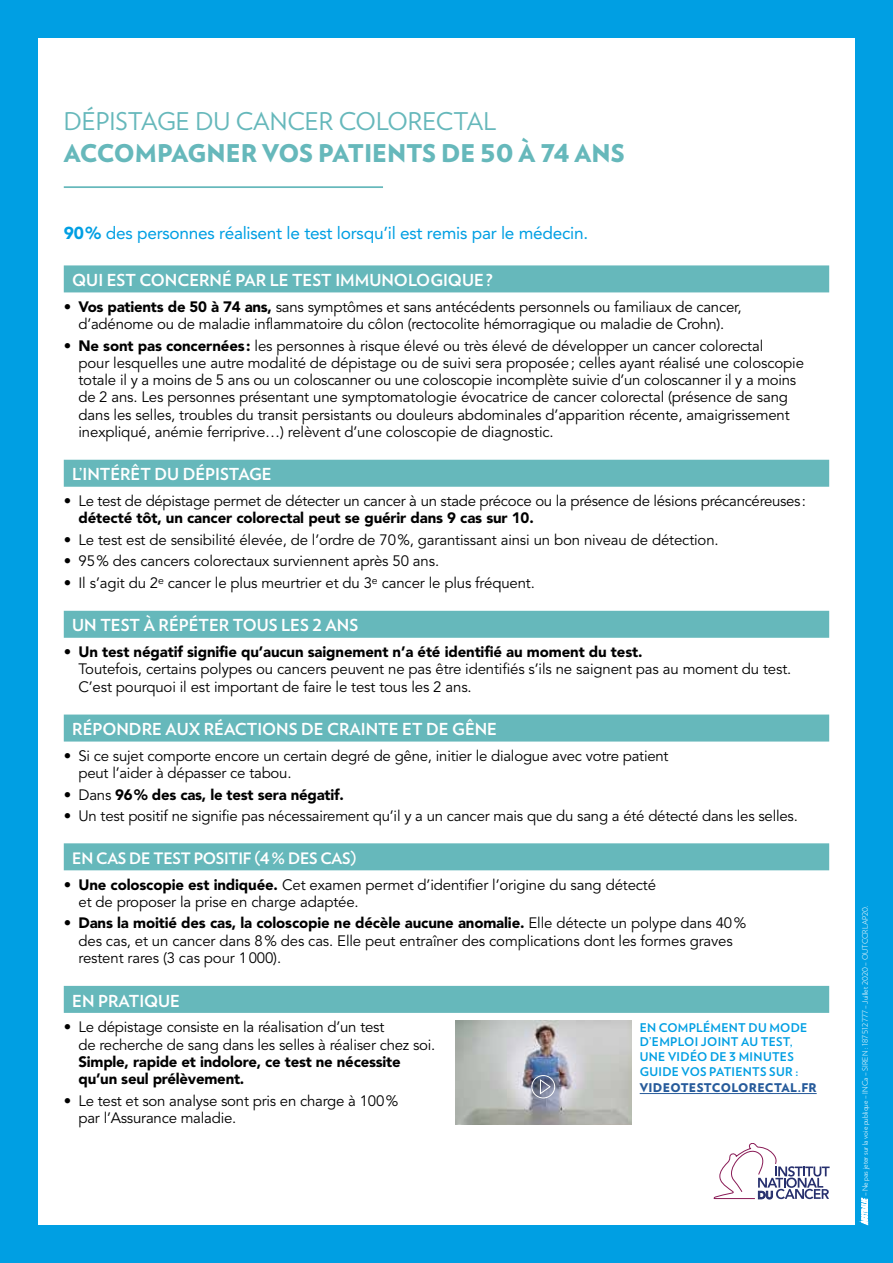
<style>
.page{position:relative;width:893px;height:1263px;background:#009fe3}
.page>*{position:absolute;margin:0;border:0;box-sizing:border-box;transform-origin:0 0}
.t1{font:900 24.45px "Verlag";color:#66b8bb}
.t2{font:24.45px "Verlag";color:#66b8bb}
.t3{font:17.25px "Avenir LT Std";letter-spacing:-.015em;color:#009fe3}
.t4{font:700 16.5px "Verlag";color:#fff}
.t5{font:700 15.75px "Verlag";letter-spacing:-.015em;color:#fff}
.t6{font:15px/17.2px "Avenir LT Std";letter-spacing:-.01em;color:#000}
.t7{font:900 15px/17.2px "Avenir LT Std";letter-spacing:-.015em;color:#000}
.t8{font:700 12px/14.5px "Verlag";letter-spacing:.025em;color:#009fe3}
.t9{font:900 12px "Verlag";letter-spacing:.025em;color:#275b9b}
.t10{font:300 7.5px "Verlag";color:#fff}
.s1{font-weight:900}
.s2{font-weight:800}
.s3{font-weight:400}
</style>
<div class="page">
<div style="left:38px;top:38px;width:817px;height:1187px;background:#fff"></div>
<hr style="left:64px;top:186px;width:319px;height:2px;background:#66b8bb">
<svg style="left:714px;top:1143px;width:116px;height:56px"></svg>
<div style="left:64px;top:265px;width:765px;height:27px;background:#66b8bb"></div>
<div style="left:64px;top:460px;width:765px;height:27px;background:#66b8bb"></div>
<div style="left:64px;top:611px;width:765px;height:27px;background:#66b8bb"></div>
<div style="left:64px;top:714px;width:765px;height:27px;background:#66b8bb"></div>
<div style="left:64px;top:843px;width:765px;height:27px;background:#66b8bb"></div>
<div style="left:64px;top:986px;width:765px;height:27px;background:#66b8bb"></div>
<hr style="left:640px;top:1093px;width:177px;height:1px;background:#275b9b">
<img style="left:455px;top:1020px;width:176px;height:105px">
<svg style="left:539px;top:1078px;width:12px;height:17px"></svg>
<div style="left:531px;top:1075px;width:24px;height:23px;border:1px solid #fff;border-radius:50%"></div>
<svg style="left:861px;top:1198px;width:7px;height:27px"></svg>
<h1 class="t2" style="left:64px;top:103px;width:434px">DÉPISTAGE DU CANCER COLORECTAL</h1>
<h1 class="t1" style="left:64px;top:133px;width:562px">ACCOMPAGNER VOS PATIENTS DE 50 À 74 ANS</h1>
<p class="t3" style="left:64px;top:223px;width:526px"><span class="s1">90%</span> des personnes réalisent le test lorsqu’il est remis par le médecin.</p>
<p class="t4" style="left:72px;top:267px;width:422px">QUI EST CONCERNÉ PAR LE TEST IMMUNOLOGIQUE ?</p>
<p class="t6" style="left:64px;top:298px;width:679px;text-align:center"><span class="s2">•</span> <span class="s1">Vos patients de 50 à 74 ans,</span> sans symptômes et sans antécédents personnels ou familiaux de cancer, d’adénome ou de maladie inflammatoire du côlon (rectocolite hémorragique ou maladie de Crohn).</p>
<p class="t6" style="left:78px;top:337px;width:727px;text-indent:-15px"><span class="s2">•</span> <span class="s1">Ne sont pas concernées:</span> les personnes à risque élevé ou très élevé de développer un cancer colorectal<br>pour lesquelles une autre modalité de dépistage ou de suivi sera proposée; celles ayant réalisé une coloscopie totale il y a moins de 5 ans ou un coloscanner ou une coloscopie incomplète suivie d’un coloscanner il y a moins de 2 ans. Les personnes présentant une symptomatologie évocatrice de cancer colorectal (présence de sang dans les selles, troubles du transit persistants ou douleurs abdominales d’apparition récente, amaigrissement inexpliqué, anémie ferriprive…) relèvent d’une coloscopie de diagnostic.</p>
<p class="t4" style="left:72px;top:461px;width:201px">L’INTÉRÊT DU DÉPISTAGE</p>
<p class="t6" style="left:78px;top:493px;width:729px;text-indent:-15px"><span class="s2">•</span> Le test de dépistage permet de détecter un cancer à un stade précoce ou la présence de lésions précancéreuses: <span class="s1">détecté tôt, un cancer colorectal peut se guérir dans 9 cas sur 10.</span></p>
<p class="t6" style="left:64px;top:531px;width:656px"><span class="s2">•</span> Le test est de sensibilité élevée, de l’ordre de 70%, garantissant ainsi un bon niveau de détection.</p>
<p class="t6" style="left:64px;top:553px;width:377px"><span class="s2">•</span> 95% des cancers colorectaux surviennent après 50 ans.</p>
<p class="t6" style="left:64px;top:574px;width:473px"><span class="s2">•</span> Il s’agit du 2<sup>e</sup> cancer le plus meurtrier et du 3<sup>e</sup> cancer le plus fréquent.</p>
<p class="t4" style="left:72px;top:612px;width:287px">UN TEST À RÉPÉTER TOUS LES 2 ANS</p>
<p class="t6" style="left:78px;top:644px;width:714px;text-indent:-15px"><span class="s2">•</span> <span class="s1">Un test négatif signifie qu’aucun saignement n’a été identifié au moment du test.<br></span>Toutefois, certains polypes ou cancers peuvent ne pas être identifiés s’ils ne saignent pas au moment du test.<br>C’est pourquoi il est important de faire le test tous les 2 ans.</p>
<p class="t4" style="left:72px;top:716px;width:426px">RÉPONDRE AUX RÉACTIONS DE CRAINTE ET DE GÊNE</p>
<p class="t6" style="left:78px;top:747px;width:592px;text-indent:-15px"><span class="s2">•</span> Si ce sujet comporte encore un certain degré de gêne, initier le dialogue avec votre patient peut l’aider à dépasser ce tabou.</p>
<p class="t7" style="left:64px;top:786px;width:282px"><span class="s2">•</span> <span class="s3">Dans</span> 96% des cas, le test sera négatif.</p>
<p class="t6" style="left:64px;top:808px;width:736px"><span class="s2">•</span> Un test positif ne signifie pas nécessairement qu’il y a un cancer mais que du sang a été détecté dans les selles.</p>
<p class="t5" style="left:72px;top:846px;width:286px">EN CAS DE TEST POSITIF (4 % DES CAS)</p>
<p class="t6" style="left:78px;top:876px;width:579px;text-indent:-15px"><span class="s2">•</span> <span class="s1">Une coloscopie est indiquée.</span> Cet examen permet d’identifier l’origine du sang détecté et de proposer la prise en charge adaptée.</p>
<p class="t6" style="left:78px;top:915px;width:669px;text-indent:-15px"><span class="s2">•</span> <span class="s1">Dans la moitié des cas, la coloscopie ne décèle aucune anomalie.</span> Elle détecte un polype dans 40% des cas, et un cancer dans 8% des cas. Elle peut entraîner des complications dont les formes graves restent rares (3 cas pour 1000).</p>
<p class="t4" style="left:72px;top:987px;width:109px">EN PRATIQUE</p>
<p class="t6" style="left:78px;top:1019px;width:358px;text-indent:-15px"><span class="s2">•</span> Le dépistage consiste en la réalisation d’un test<br>de recherche de sang dans les selles à réaliser chez soi.</p>
<p class="t7" style="left:78px;top:1053px;width:324px">Simple, rapide et indolore, ce test ne nécessite qu’un seul prélèvement.</p>
<p class="t6" style="left:78px;top:1092px;width:321px;text-indent:-15px"><span class="s2">•</span> Le test et son analyse sont pris en charge à 100% par l’Assurance maladie.</p>
<p class="t8" style="left:640px;top:1019px;width:169px">EN COMPLÉMENT DU MODE<br>D’EMPLOI JOINT AU TEST,<br>UNE VIDÉO DE 3 MINUTES<br>GUIDE VOS PATIENTS SUR :</p>
<p class="t9" style="left:640px;top:1078px;width:178px">VIDEOTESTCOLORECTAL.FR</p>
<p class="t10" style="left:859px;top:1196px;width:292px;rotate:-90deg">– Ne pas jeter sur la voie publique – INCa – SIREN : 187 512 777 – Juillet 2020 – OUTCCRLAP20.</p>
</div>
